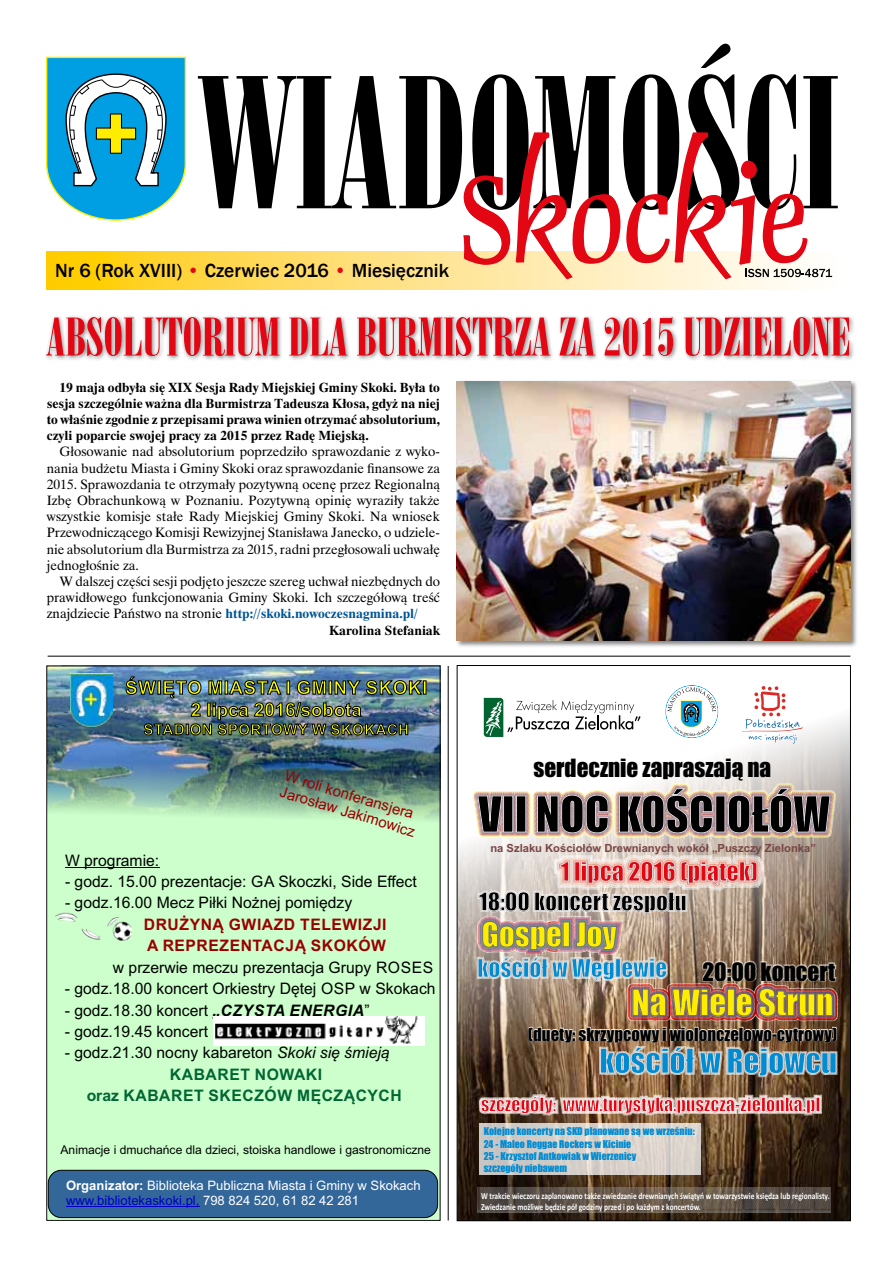
<style>
.page{position:relative;width:893px;height:1263px;background:#fff}
.page>*{position:absolute;margin:0;border:0;box-sizing:border-box;transform-origin:0 0}
.t1{font:52.5px "Ibis Antykwa 139 EE";color:#e30613}
.t2{font:45.9px "Impact";color:#000}
.t3{font:33.6px "Impact";color:#ffed00}
.t4{font:31.35px "Impact";color:#008bd2}
.t5{font:31.35px "Impact";color:#ffed00}
.t6{font:24.15px "Impact";color:#e30613}
.t7{font:23.4px "Impact";color:#000}
.t8{font:23.4px "Impact";color:#008bd2}
.t9{font:23.25px "Impact";color:#000}
.t10{font:500 19.5px "Franklin Gothic";color:#000}
.t11{font:700 18.6px/22px "Arial";letter-spacing:.035em;color:#ff0;text-align:center}
.t12{font:18.15px "Impact";color:#e30613}
.t13{font:16.8px "Impact";color:#000}
.t14{font:15.9px "Arial";color:#000}
.t15{font:700 15.9px/21.5px "Arial";letter-spacing:.035em;color:#900}
.t16{font:700 15.9px "Arial";letter-spacing:.035em;color:#063}
.t17{font:15px/16.8px "Arial";color:#900}
.t18{font:700 14.85px "Arial";letter-spacing:.035em;color:#ff0}
.t19{font:13.5px/16.2px "Time Ibis EE";color:#000;text-align:justify}
.t20{font:700 13.5px/16.2px "Time Ibis EE";color:#000;text-align:justify}
.t21{font:700 13.5px "Time Ibis EE";color:#005694}
.t22{font:13.05px/14.5px "Arial";color:#fff}
.t23{font:12.15px "Arial";color:#000}
.t24{font:700 11.25px "Arial";color:#784644}
.t25{font:9.9px/12.1px "Impact";color:#008bd2}
.t26{font:700 9.15px/11.2px "Calibri";color:#fff;scale:.81 1}
.s1{color:#e30613}
.s2{font-weight:400;color:#000}
.s3{font-weight:700;font-style:italic}
.s4{font-style:italic}
.s5{font-weight:700}
.s6{color:#0000c4}
</style>
<div class="page">
<svg style="left:47px;top:56px;width:140px;height:165px"></svg>
<svg style="left:47px;top:252px;width:753px;height:38px;background:#fedd61"></svg>
<svg style="left:198px;top:44px;width:640px;height:235px"></svg>
<div style="left:48px;top:666px;width:391px;height:552px;background:#cfc"></div>
<img style="left:49px;top:668px;width:389px;height:153px">
<img style="left:71px;top:673px;width:42px;height:53px">
<img style="left:55px;top:912px;width:77px;height:29px">
<div style="left:48px;top:1170px;width:390px;height:47px;background:#369;border-radius:13px"></div>
<div style="left:48px;top:1170px;width:390px;height:48px;border:1px solid #000;border-radius:13px"></div>
<hr style="left:66px;top:1206px;width:134px;height:1px;background:#0000c4">
<div style="left:423px;top:680px;width:3px;height:14px;border:1px solid #000"></div>
<img style="left:125px;top:676px;width:297px;height:59px">
<hr style="left:65px;top:867px;width:94px;height:1px;background:#000">
<img style="left:214px;top:1016px;width:211px;height:29px">
<img style="left:459px;top:697px;width:390px;height:522px">
<svg style="left:484px;top:698px;width:157px;height:39px"></svg>
<svg style="left:742px;top:686px;width:61px;height:57px"></svg>
<svg style="left:665px;top:685px;width:53px;height:53px"></svg>
<svg style="left:472px;top:783px;width:363px;height:55px;background:#aa9595"></svg>
<svg style="left:528px;top:1027px;width:309px;height:50px"></svg>
<div style="left:478px;top:1187px;width:353px;height:26px;background:#b3b2b2;opacity:.5"></div>
<img style="left:479px;top:1094px;width:343px;height:21px">
<div style="left:816px;top:1097px;width:4px;height:14px;border:1px solid #ececec"></div>
<div style="left:479px;top:1123px;width:221px;height:51px;background:#fff;opacity:.76"></div>
<img style="left:477px;top:855px;width:361px;height:166px">
<hr style="left:448px;top:666px;width:1px;height:554px;background:#000">
<hr style="left:48px;top:656px;width:802px;height:1px;background:#000">
<div style="left:455px;top:380px;width:403px;height:268px;background:#000;opacity:.5"></div>
<img style="left:456px;top:381px;width:394px;height:260px">
<div style="left:43px;top:314px;width:812px;height:47px;background:#000;opacity:.5"></div>
<h3 class="t10" style="left:55px;top:258px;width:395px">Nr 6 (Rok XVIII) <span class="s1">•</span> Czerwiec 2016 <span class="s1">•</span> Miesięcznik</h3>
<h1 class="t1" style="left:47px;top:307px;width:805px">ABSOLUTORIUM DLA BURMISTRZA ZA 2015 UDZIELONE</h1>
<p class="t20" style="left:47px;top:379px;width:395px;text-indent:13px">19 maja odbyła się XIX Sesja Rady Miejskiej Gminy Skoki. Była to sesja szczególnie ważna dla Burmistrza Tadeusza Kłosa, gdyż na niej to właśnie zgodnie z przepisami prawa winien otrzymać absolutorium, czyli poparcie swojej pracy za 2015 przez Radę Miejską.</p>
<p class="t19" style="left:47px;top:443px;width:395px;text-indent:13px">Głosowanie nad absolutorium poprzedziło sprawozdanie z wyko&shy;nania budżetu Miasta i Gminy Skoki oraz sprawozdanie finansowe za 2015. Sprawozdania te otrzymały pozytywną ocenę przez Regionalną Izbę Obrachunkową w Poznaniu. Pozytywną opinię wyraziły także wszystkie komisje stałe Rady Miejskiej Gminy Skoki. Na wniosek Przewodniczącego Komisji Rewizyjnej Stanisława Janecko, o udziele&shy;nie absolutorium dla Burmistrza za 2015, radni przegłosowali uchwałę jednogłośnie za.</p>
<p class="t19" style="left:60px;top:573px;width:382px">W dalszej części sesji podjęto jeszcze szereg uchwał niezbędnych do</p>
<p class="t19" style="left:47px;top:589px;width:395px">prawidłowego funkcjonowania Gminy Skoki. Ich szczegółową treść</p>
<p class="t21" style="left:47px;top:606px;width:373px"><span class="s2">znajdziecie Państwo na stronie</span> http://skoki.nowoczesnagmina.pl/</p>
<p class="t20" style="left:329px;top:622px;width:113px">Karolina Stefaniak</p>
<h3 class="t11" style="left:125px;top:677px;width:303px">ŚWIĘTO MIASTA I GMINY SKOKI<br>2 lipca 2016/sobota</h3>
<p class="t18" style="left:144px;top:719px;width:267px">STADION SPORTOWY W SKOKACH</p>
<p class="t17" style="left:288px;top:767px;width:142px;rotate:17deg">W roli konferansjera<br>Jarosław Jakimowicz</p>
<p class="t14" style="left:65px;top:849px;width:96px">W programie:</p>
<p class="t14" style="left:65px;top:870px;width:353px">- godz. 15.00 prezentacje: GA Skoczki, Side Effect</p>
<p class="t14" style="left:65px;top:892px;width:289px">- godz.16.00 Mecz Piłki Nożnej pomiędzy</p>
<p class="t15" style="left:144px;top:914px;width:244px">DRUŻYNĄ GWIAZD TELEWIZJI<br>A REPREZENTACJĄ SKOKÓW</p>
<p class="t14" style="left:113px;top:956px;width:322px">w przerwie meczu prezentacja Grupy ROSES</p>
<p class="t14" style="left:65px;top:978px;width:372px">- godz.18.00 koncert Orkiestry Dętej OSP w Skokach</p>
<p class="t14" style="left:65px;top:999px;width:306px">- godz.18.30 koncert <span class="s3">„CZYSTA ENERGIA</span>”</p>
<p class="t14" style="left:65px;top:1020px;width:145px">- godz.19.45 koncert</p>
<p class="t14" style="left:65px;top:1042px;width:326px">- godz.21.30 nocny kabareton <span class="s4">Skoki się śmieją</span></p>
<p class="t16" style="left:170px;top:1063px;width:154px">KABARET NOWAKI</p>
<p class="t16" style="left:87px;top:1084px;width:317px">oraz KABARET SKECZÓW MĘCZĄCYCH</p>
<p class="t23" style="left:61px;top:1141px;width:372px">Animacje i dmuchańce dla dzieci, stoiska handlowe i gastronomiczne</p>
<p class="t22" style="left:66px;top:1178px;width:356px"><span class="s5">Organizator:</span> Biblioteka Publiczna Miasta i Gminy w Skokach <span class="s6">www.bibliotekaskoki.pl,</span> 798 824 520, 61 82 42 281</p>
<h3 class="t9" style="left:533px;top:749px;width:239px">serdecznie zapraszają na</h3>
<h2 class="t2" style="left:478px;top:778px;width:354px">VII NOC KOŚCIOŁÓW</h2>
<p class="t24" style="left:490px;top:840px;width:327px">na Szlaku Kościołów Drewnianych wokół „Puszczy Zielonka”</p>
<h3 class="t6" style="left:560px;top:853px;width:199px">1 lipca 2016 (piątek)</h3>
<h3 class="t7" style="left:479px;top:883px;width:210px">18:00 koncert zespołu</h3>
<h3 class="t5" style="left:482px;top:910px;width:137px">Gospel Joy</h3>
<h3 class="t8" style="left:477px;top:950px;width:191px">kościół w Węglewie</h3>
<h3 class="t7" style="left:702px;top:953px;width:134px">20:00 koncert</h3>
<h3 class="t3" style="left:631px;top:976px;width:203px">Na W iele Strun</h3>
<p class="t13" style="left:528px;top:1021px;width:311px">(duety: skrzypcowy i wiolonczelowo-cytrowy)</p>
<h3 class="t4" style="left:599px;top:1036px;width:239px">kościół w Rejowcu</h3>
<h3 class="t12" style="left:481px;top:1090px;width:341px">szczegóły: www.turystyka.puszcza-zielonka.pl</h3>
<p class="t25" style="left:484px;top:1125px;width:212px">Kolejne koncerty na SKD planowane są we wrześniu:<br>24 - Maleo Reggae Rockers w Kicinie<br>25 - Krzysztof Antkowiak w Wierzenicy<br>szczegóły niebawem</p>
<p class="t26" style="left:481px;top:1189px;width:432px">W trakcie wieczoru zaplanowano także zwiedzanie drewnianych świątyń w towarzystwie księdza lub regionalisty.<br>Zwiedzanie możliwe będzie pół godziny przed i po każdym z koncertów.</p>
</div>
